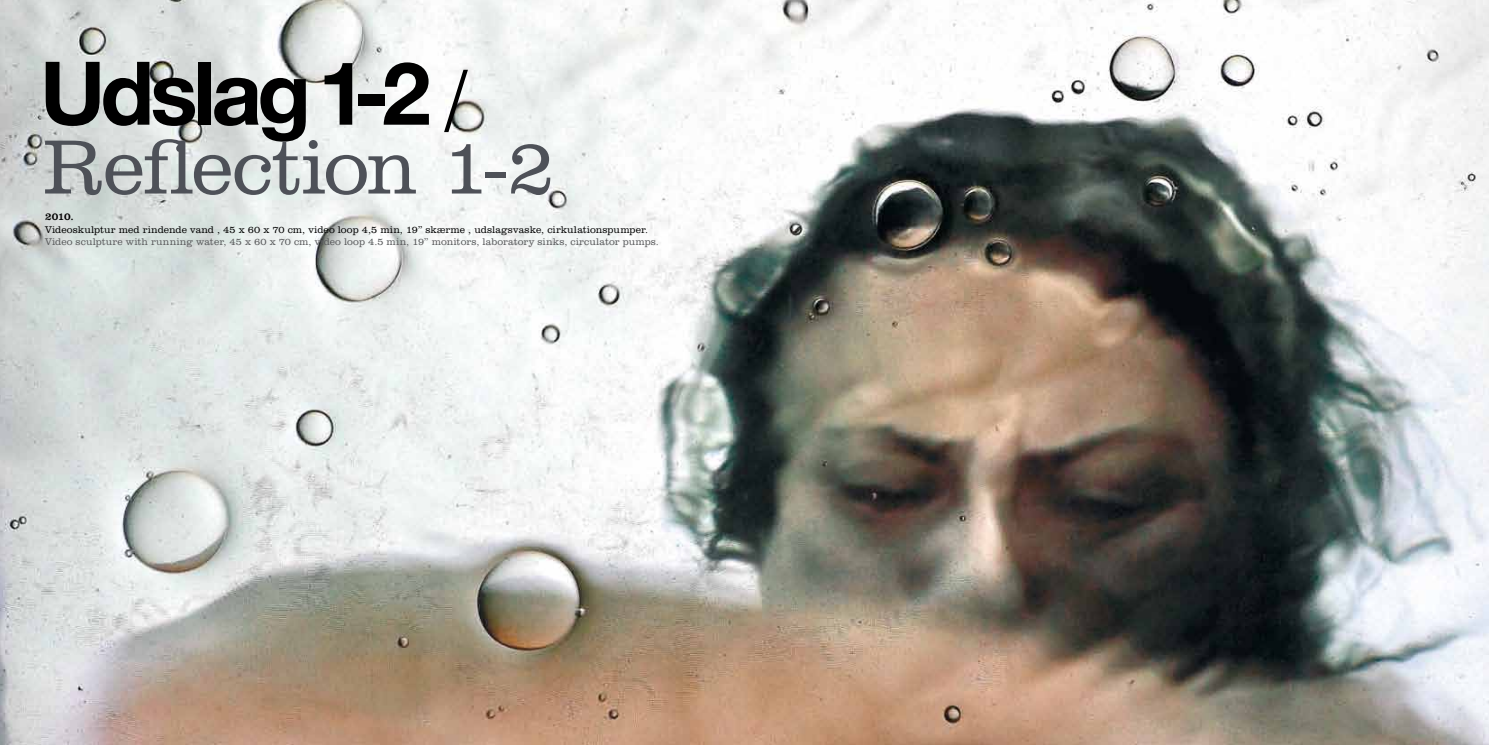
<style>
.page{position:relative;width:1489px;height:745px;background:#fff}
.page>*{position:absolute;margin:0;border:0;box-sizing:border-box;transform-origin:0 0}
.t1{font:700 83.88px "Europa Gro Nr 2 SHOP";color:#000}
.t2{font:300 78.75px "Clarendon BT";color:#4e5158}
.t3{font:10.62px "Clarendon BT";color:#000}
.t4{font:300 10px "Clarendon BT";letter-spacing:.01em;color:#58595b}
.t5{font:300 10px "Clarendon BT";letter-spacing:.01em;color:#000}
.s1{font-family:"Clarendon BT";font-weight:300;font-size:79.38px}
</style>
<div class="page">
<img style="left:0;top:0;width:1488px;height:744px">
<h1 class="t1" style="left:43px;top:44px;width:426px">Udslag 1-2 <span class="s1">/</span></h1>
<h2 class="t2" style="left:43px;top:119px;width:514px">Reflection 1-2</h2>
<p class="t3" style="left:45px;top:210px;width:30px">2010.</p>
<p class="t5" style="left:45px;top:223px;width:604px">Videoskulptur med rindende vand , 45 x 60 x 70 cm, video loop 4,5 min, 19” skærme , udslagsvaske, cirkulationspumper.</p>
<p class="t4" style="left:45px;top:236px;width:615px">Video sculpture with running water, 45 x 60 x 70 cm, video loop 4.5 min, 19” monitors, laboratory sinks, circulator pumps.</p>
</div>
